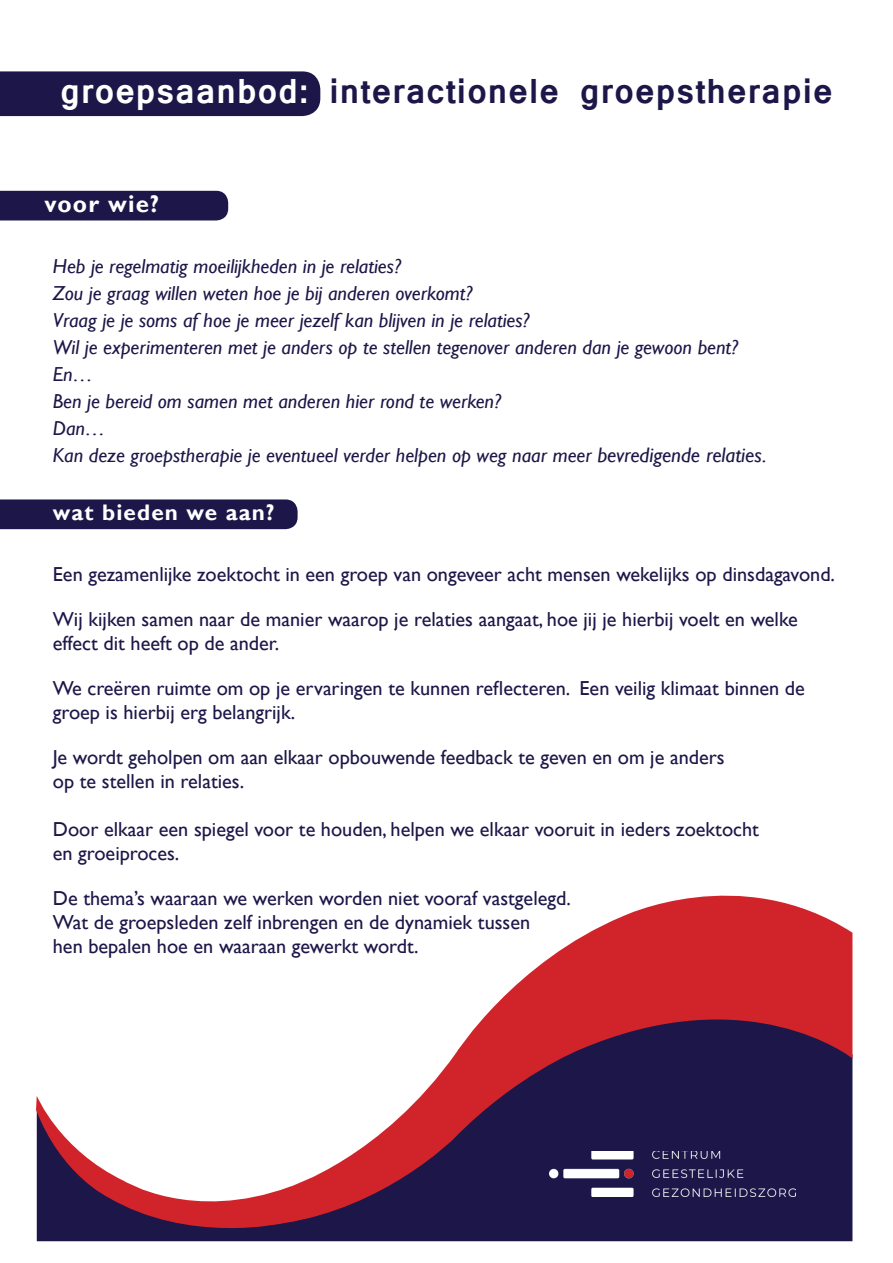
<style>
.page{position:relative;width:893px;height:1263px;background:#fff}
.page>*{position:absolute;margin:0;border:0;box-sizing:border-box;transform-origin:0 0}
.t1{font:700 37.5px "Latha";letter-spacing:.03em;color:#1c1748}
.t2{font:700 24px "Gill Sans";letter-spacing:.05em;color:#fff}
.t3{font:700 22.5px "Gill Sans";letter-spacing:.05em;color:#fff}
.t4{font:20.25px/24px "Gill Sans";color:#1c1748}
.t5{font:italic 20.25px "Gill Sans";color:#1c1748}
.s1{color:#fff}
.s2{font-size:21px}
</style>
<div class="page">
<svg style="left:36px;top:895px;width:816px;height:347px"></svg>
<img style="left:549px;top:1151px;width:246px;height:46px">
<div style="left:0;top:191px;width:228px;height:29px;background:#1c1748"></div>
<div style="left:0;top:499px;width:298px;height:30px;background:#1c1748"></div>
<div style="left:0;top:71px;width:320px;height:45px;background:#1c1748"></div>
<p class="t1" style="left:60px;top:62px;width:774px"><span class="s1">groepsaanbod:</span> interactionele groepstherapie</p>
<p class="t2" style="left:44px;top:189px;width:116px">voor wie?</p>
<p class="t5" style="left:53px;top:254px;width:350px">Heb je regelmatig moeilijkheden in je relaties?</p>
<p class="t5" style="left:53px;top:281px;width:421px">Zou je graag willen weten hoe je bij anderen overkomt?</p>
<p class="t5" style="left:53px;top:308px;width:478px">Vraag je je soms af hoe je meer jezelf kan blijven in je relaties?</p>
<p class="t5" style="left:53px;top:335px;width:687px">Wil je experimenteren met je anders op te stellen tegenover anderen dan je gewoon bent?</p>
<p class="t5" style="left:53px;top:362px;width:42px">En…</p>
<p class="t5" style="left:53px;top:389px;width:450px">Ben je bereid om samen met anderen hier rond te werken?</p>
<p class="t5" style="left:53px;top:416px;width:54px">Dan…</p>
<p class="t5" style="left:53px;top:443px;width:715px">Kan deze groepstherapie je eventueel verder helpen op weg naar meer <span class="s2">bevredigende relaties.</span></p>
<p class="t3" style="left:53px;top:498px;width:223px">wat bieden we aan?</p>
<p class="t4" style="left:53px;top:563px;width:784px">Een gezamenlijke zoektocht in een groep van ongeveer acht mensen wekelijks op dinsdagavond.</p>
<p class="t4" style="left:53px;top:608px;width:746px">Wij kijken samen naar de manier waarop je relaties aangaat, hoe jij je hierbij voelt en welke effect dit heeft op de ander.</p>
<p class="t4" style="left:53px;top:677px;width:754px">We creëren ruimte om op je ervaringen te kunnen reflecteren. Een veilig klimaat binnen de groep is hierbij erg belangrijk.</p>
<p class="t4" style="left:53px;top:746px;width:673px">Je wordt geholpen om aan elkaar opbouwende feedback te geven en om je anders op te stellen in relaties.</p>
<p class="t4" style="left:53px;top:818px;width:708px">Door elkaar een spiegel voor te houden, helpen we elkaar vooruit in ieders zoektocht en groeiproces.</p>
<p class="t4" style="left:53px;top:887px;width:519px">De thema’s waaraan we werken worden niet vooraf vastgelegd.<br>Wat de groepsleden zelf inbrengen en de dynamiek tussen<br>hen bepalen hoe en waaraan gewerkt wordt.</p>
</div>
